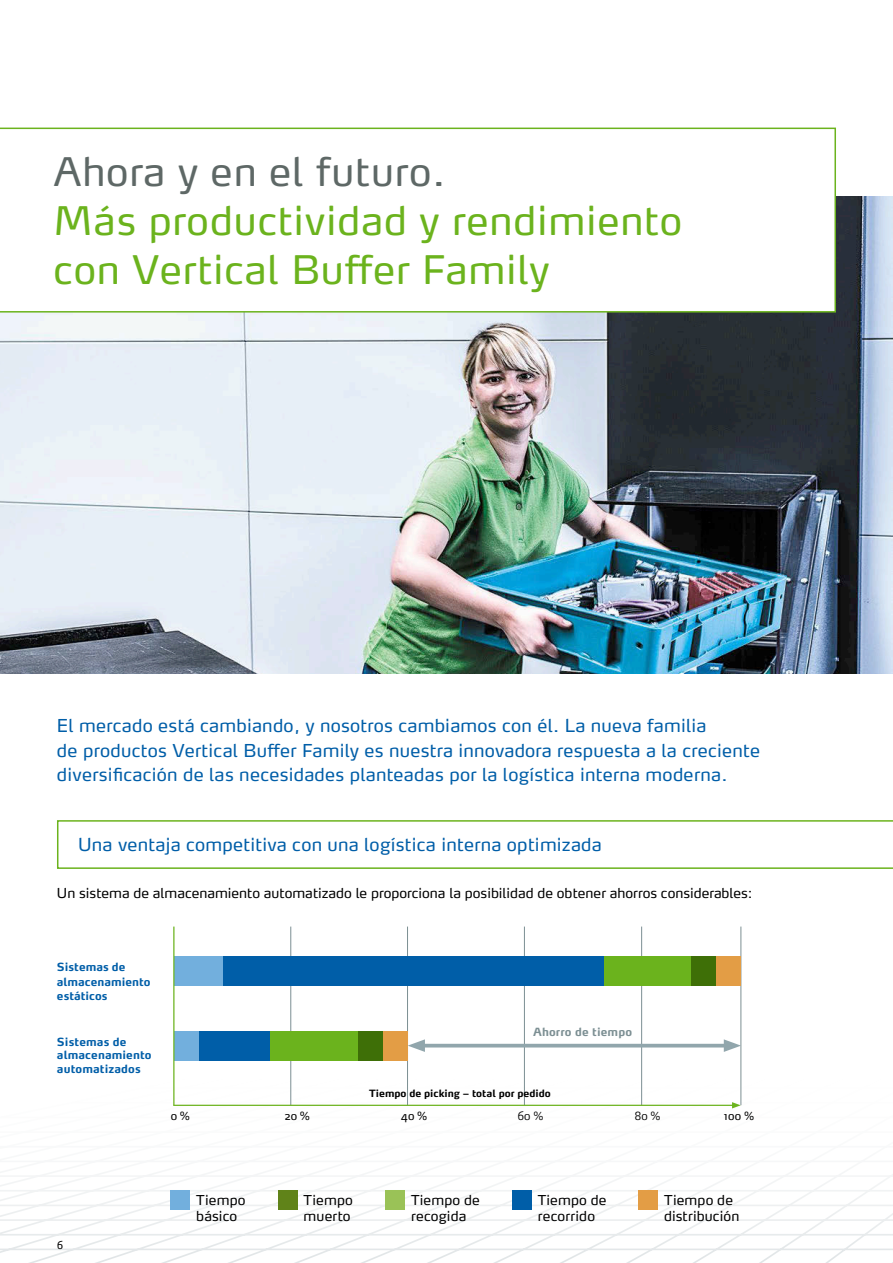
<style>
.page{position:relative;width:893px;height:1263px;background:#fff}
.page>*{position:absolute;margin:0;border:0;box-sizing:border-box;transform-origin:0 0}
.t1{font:39px/48.8px "Max Pro";letter-spacing:.02em;color:#6bb31d}
.t2{font:39px "Max Pro";letter-spacing:.02em;color:#5e6866}
.t3{font:17.7px/24.5px "Max Pro";letter-spacing:.015em;color:#005ea8}
.t4{font:13.5px/16.2px "Max Pro";color:#000}
.t5{font:700 11.25px/13.5px "Max Pro";letter-spacing:.01em;color:#005ea8}
.t6{font:700 11.25px "Max Pro";letter-spacing:.01em;color:#7c8f93}
.t7{font:11.25px "Max Pro";letter-spacing:.01em;color:#000}
.t8{font:300 11.25px "Max Pro";color:#000}
.t9{font:10.5px "Max Pro";color:#000}
.t10{font:700 9.9px "Max Pro";color:#000}
</style>
<div class="page">
<svg style="left:0;top:1071px;width:893px;height:192px"></svg>
<img style="left:0;top:196px;width:893px;height:478px">
<svg style="left:0;top:128px;width:836px;height:185px"></svg>
<svg style="left:57px;top:820px;width:836px;height:49px"></svg>
<div style="left:171px;top:1191px;width:19px;height:19px;background:#72afdd"></div>
<div style="left:278px;top:1191px;width:19px;height:19px;background:#608319"></div>
<div style="left:512px;top:1191px;width:19px;height:19px;background:#005ea8"></div>
<div style="left:639px;top:1191px;width:19px;height:19px;background:#e39d45"></div>
<div style="left:385px;top:1191px;width:20px;height:19px;background:#9ac257"></div>
<svg style="left:732px;top:1102px;width:9px;height:6px"></svg>
<hr style="left:291px;top:926px;width:1px;height:179px;background:#7c8f93">
<hr style="left:407px;top:926px;width:1px;height:179px;background:#7c8f93">
<hr style="left:524px;top:926px;width:1px;height:179px;background:#7c8f93">
<hr style="left:641px;top:926px;width:1px;height:179px;background:#7c8f93">
<hr style="left:741px;top:926px;width:1px;height:179px;background:#7c8f93">
<div style="left:174px;top:956px;width:50px;height:30px;background:#72afdd"></div>
<div style="left:174px;top:1031px;width:25px;height:29px;background:#72afdd"></div>
<div style="left:224px;top:956px;width:380px;height:30px;background:#005ea8"></div>
<div style="left:199px;top:1031px;width:72px;height:29px;background:#005ea8"></div>
<div style="left:604px;top:956px;width:87px;height:30px;background:#6bb31d"></div>
<div style="left:271px;top:1031px;width:87px;height:29px;background:#6bb31d"></div>
<div style="left:691px;top:956px;width:25px;height:30px;background:#3e6f07"></div>
<div style="left:358px;top:1031px;width:25px;height:29px;background:#3e6f07"></div>
<div style="left:716px;top:956px;width:24px;height:30px;background:#e39d45"></div>
<div style="left:383px;top:1031px;width:24px;height:29px;background:#e39d45"></div>
<hr style="left:418px;top:1044px;width:313px;height:3px;background:#91a6ac">
<svg style="left:408px;top:1039px;width:17px;height:13px"></svg>
<svg style="left:724px;top:1039px;width:17px;height:13px"></svg>
<hr style="left:174px;top:1105px;width:558px;height:1px;background:#6bb31d">
<hr style="left:173px;top:926px;width:1px;height:179px;background:#6bb31d">
<h1 class="t2" style="left:54px;top:141px;width:394px">Ahora y en el futuro.</h1>
<h1 class="t1" style="left:54px;top:193px;width:630px">Más productividad y rendimiento con Vertical Buffer Family</h1>
<p class="t3" style="left:57px;top:712px;width:705px">El mercado está cambiando, y nosotros cambiamos con él. La nueva familia<br>de productos Vertical Buffer Family es nuestra innovadora respuesta a la creciente diversificación de las necesidades planteadas por la logística interna moderna.</p>
<p class="t3" style="left:78px;top:831px;width:525px">Una ventaja competitiva con una logística interna optimizada</p>
<p class="t4" style="left:57px;top:884px;width:697px">Un sistema de almacenamiento automatizado le proporciona la posibilidad de obtener ahorros considerables:</p>
<p class="t5" style="left:57px;top:958px;width:95px;line-height:14.9px">Sistemas de almacenamiento</p>
<p class="t5" style="left:57px;top:987px;width:52px">estáticos</p>
<p class="t5" style="left:57px;top:1034px;width:96px">Sistemas de almacenamiento automatizados</p>
<p class="t6" style="left:533px;top:1023px;width:100px">Ahorro de tiempo</p>
<p class="t10" style="left:369px;top:1085px;width:183px">Tiempo de picking – total por pedido</p>
<p class="t7" style="left:171px;top:1106px;width:21px">0 %</p>
<p class="t7" style="left:284px;top:1106px;width:27px">20 %</p>
<p class="t7" style="left:401px;top:1106px;width:28px">40 %</p>
<p class="t8" style="left:518px;top:1107px;width:27px">60 %</p>
<p class="t8" style="left:635px;top:1107px;width:27px">80 %</p>
<p class="t7" style="left:724px;top:1106px;width:31px">100 %</p>
<p class="t9" style="left:57px;top:1237px;width:7px">6</p>
<p class="t4" style="left:196px;top:1191px;width:51px">Tiempo básico</p>
<p class="t4" style="left:304px;top:1191px;width:51px">Tiempo muerto</p>
<p class="t4" style="left:538px;top:1191px;width:70px">Tiempo de recorrido</p>
<p class="t4" style="left:664px;top:1191px;width:77px">Tiempo de distribución</p>
<p class="t4" style="left:411px;top:1191px;width:70px">Tiempo de recogida</p>
</div>
